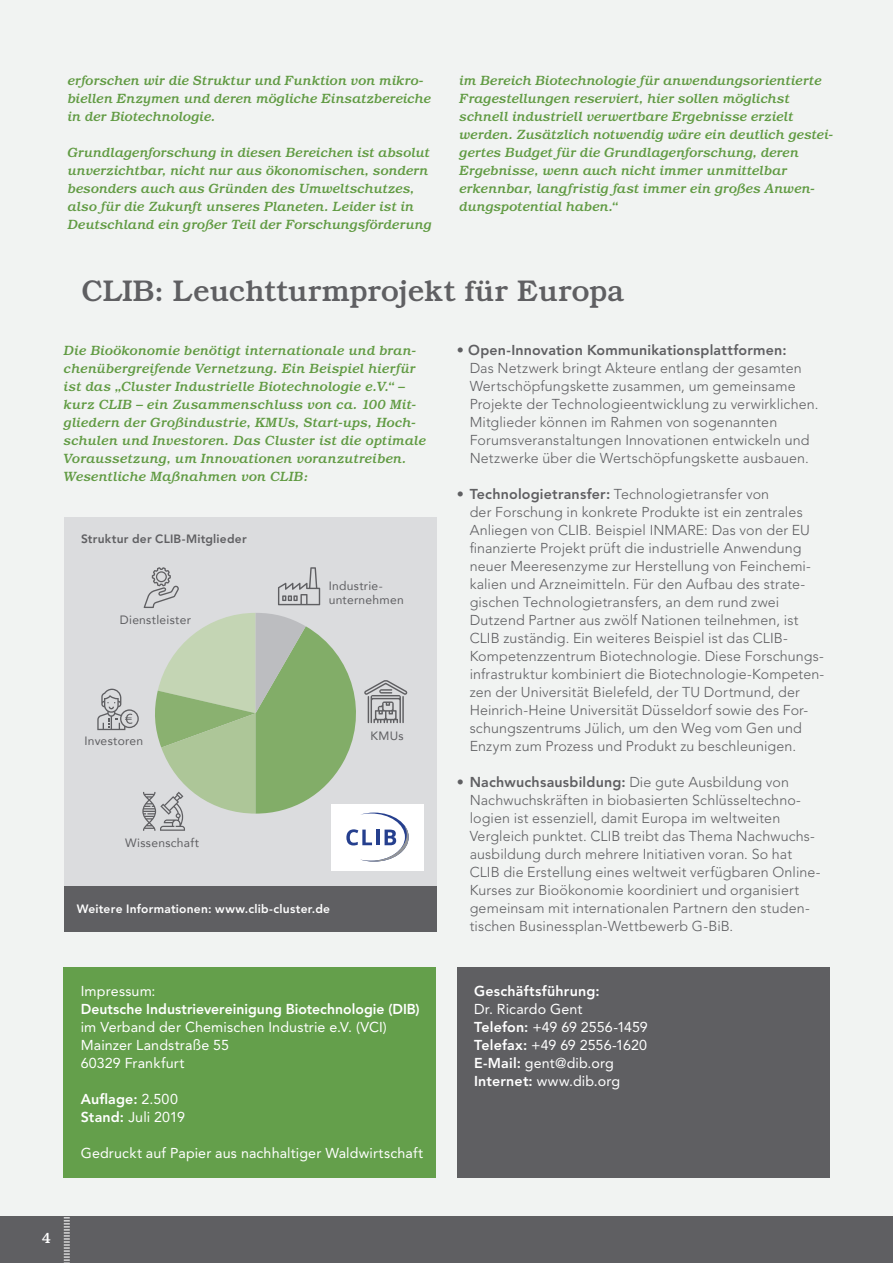
<style>
.page{position:relative;width:893px;height:1263px;background:#f1f3f2}
.page>*{position:absolute;margin:0;border:0;box-sizing:border-box;transform-origin:0 0}
.t1{font:500 30px "Bookman Std";letter-spacing:-.01em;color:#5f5f62}
.t2{font:500 15px "Bookman Std";color:#fff}
.t3{font:300 14.25px/18px "Avenir LT Std";letter-spacing:.01em;color:#5f5f62}
.t4{font:14.25px/18px "Avenir LT Std";letter-spacing:.01em;color:#fff}
.t5{font:800 14.25px/18px "Avenir LT Std";letter-spacing:.005em;color:#fff}
.t6{font:italic 500 13.5px/18px "Bookman";color:#619b43}
.t7{font:12.15px/14.5px "Avenir";letter-spacing:.02em;color:#5f5f62}
.t8{font:800 12px "Avenir LT Std";letter-spacing:.02em;color:#fff}
.t9{font:800 12px "Avenir LT Std";letter-spacing:.02em;color:#5f5f62}
.s1{font-weight:800}
.s2{font-weight:400}
</style>
<div class="page">
<div style="left:0;top:1216px;width:893px;height:47px;background:#5f5f62"></div>
<div style="left:457px;top:967px;width:372px;height:210px;background:#5f5f62"></div>
<svg style="left:64px;top:1217px;width:6px;height:46px"></svg>
<div style="left:64px;top:967px;width:372px;height:210px;background:#649f4b"></div>
<div style="left:64px;top:517px;width:372px;height:387px;background:#dbdcde"></div>
<div style="left:64px;top:886px;width:372px;height:45px;background:#5f5f62"></div>
<div style="left:332px;top:804px;width:92px;height:66px;background:#fff"></div>
<svg style="left:97px;top:567px;width:312px;height:295px"></svg>
<p class="t6" style="left:68px;top:71px;width:365px">erforschen wir die Struktur und Funktion von mikro&shy;biellen Enzymen und deren mögliche Einsatzbereiche in der Biotechnologie.</p>
<p class="t6" style="left:68px;top:143px;width:366px">Grundlagenforschung in diesen Bereichen ist absolut unverzichtbar, nicht nur aus ökonomischen, sondern besonders auch aus Gründen des Umweltschutzes, also für die Zukunft unseres Planeten. Leider ist in Deutschland ein großer Teil der Forschungsförderung</p>
<p class="t6" style="left:459px;top:71px;width:375px">im Bereich Biotechnologie für anwendungsorientierte Fragestellungen reserviert, hier sollen möglichst schnell industriell verwertbare Ergebnisse erzielt werden. Zusätzlich notwendig wäre ein deutlich gestei&shy;gertes Budget für die Grundlagenforschung, deren Ergebnisse, wenn auch nicht immer unmittelbar erkennbar, langfristig fast immer ein großes Anwen&shy;dungspotential haben.“</p>
<h1 class="t1" style="left:82px;top:273px;width:544px">CLIB: Leuchtturmprojekt für Europa</h1>
<p class="t6" style="left:64px;top:341px;width:364px">Die Bioökonomie benötigt internationale und bran&shy;chenübergreifende Vernetzung. Ein Beispiel hierfür ist das „Cluster Industrielle Biotechnologie e. V.“ – kurz CLIB – ein Zusammenschluss von ca. 100 Mit&shy;gliedern der Großindustrie, KMUs, Start-ups, Hoch&shy;schulen und Investoren. Das Cluster ist die optimale Voraussetzung, um Innovationen voranzutreiben.<br>Wesentliche Maßnahmen von CLIB:</p>
<p class="t3" style="left:470px;top:341px;width:350px;text-indent:-13px">• <span class="s1">Open-Innovation Kommunikationsplattformen:<br></span>Das Netzwerk bringt Akteure entlang der gesamten Wertschöpfungskette zusammen, um gemeinsame Projekte der Technologieentwicklung zu verwirklichen.<br>Mitglieder können im Rahmen von sogenannten Forumsveranstaltungen Innovationen entwickeln und Netzwerke über die Wertschöpfungskette ausbauen.</p>
<p class="t3" style="left:470px;top:485px;width:356px;text-indent:-13px">• <span class="s1">Technologietransfer:</span> Technologietransfer von<br>der Forschung in konkrete Produkte ist ein zentrales Anliegen von CLIB. Beispiel INMARE: Das von der EU finanzierte Projekt prüft die industrielle Anwendung neuer Meeresenzyme zur Herstellung von Feinchemi&shy;kalien und Arzneimitteln. Für den Aufbau des strate&shy;gischen Technologietransfers, an dem rund zwei Dutzend Partner aus zwölf Nationen teilnehmen, ist CLIB zuständig. Ein weiteres Beispiel ist das CLIB-Kompetenzzentrum Biotechnologie. Diese Forschungs&shy;infrastruktur kombiniert die Biotechnologie-Kompeten&shy;zen der Universität Bielefeld, der TU Dortmund, der Heinrich-Heine Universität Düsseldorf sowie des For&shy;schungszentrums Jülich, um den Weg vom Gen und Enzym zum Prozess und Produkt zu beschleunigen.</p>
<p class="t3" style="left:470px;top:773px;width:352px;text-indent:-13px">• <span class="s1">Nachwuchsausbildung:</span> Die gute Ausbildung von Nachwuchskräften in biobasierten Schlüsseltechno&shy;logien ist essenziell, damit Europa im weltweiten Vergleich punktet. CLIB treibt das Thema Nachwuchs&shy;ausbildung durch mehrere Initiativen voran. So hat CLIB die Erstellung eines weltweit verfügbaren Online-Kurses zur Bioökonomie koordiniert und organisiert gemeinsam mit internationalen Partnern den studen&shy;tischen Businessplan-Wettbewerb G-BiB.</p>
<p class="t9" style="left:81px;top:532px;width:167px">Struktur der CLIB-Mitglieder</p>
<p class="t7" style="left:329px;top:578px;width:77px">Industrie&shy;unternehmen</p>
<p class="t7" style="left:120px;top:612px;width:72px">Dienstleister</p>
<p class="t7" style="left:371px;top:728px;width:35px">KMUs</p>
<p class="t7" style="left:84px;top:733px;width:60px">Investoren</p>
<p class="t7" style="left:125px;top:835px;width:75px">Wissenschaft</p>
<p class="t8" style="left:77px;top:902px;width:255px">Weitere Informationen: www.clib-cluster.de</p>
<p class="t4" style="left:81px;top:982px;width:76px">Impressum:</p>
<p class="t5" style="left:81px;top:1000px;width:340px">Deutsche Industrievereinigung Biotechnologie (DIB)</p>
<p class="t4" style="left:81px;top:1018px;width:308px">im Verband der Chemischen Industrie e.V. (VCI)<br>Mainzer Landstraße 55<br>60329 Frankfurt</p>
<p class="t5" style="left:81px;top:1090px;width:106px">Auflage: <span class="s2">2.500<br></span>Stand: <span class="s2">Juli 2019</span></p>
<p class="t4" style="left:81px;top:1144px;width:344px">Gedruckt auf Papier aus nachhaltiger Waldwirtschaft</p>
<p class="t5" style="left:474px;top:982px;width:127px">Geschäftsführung:</p>
<p class="t4" style="left:474px;top:1000px;width:175px">Dr. Ricardo Gent<br><span class="s1">Telefon:</span> +49 69 2556-1459<br><span class="s1">Telefax:</span> +49 69 2556-1620<br><span class="s1">E-Mail:</span> gent@dib.org<br><span class="s1">Internet:</span> www.dib.org</p>
<p class="t2" style="left:42px;top:1229px;width:11px">2</p>
<p class="t2" style="left:42px;top:1229px;width:11px">4</p>
</div>
